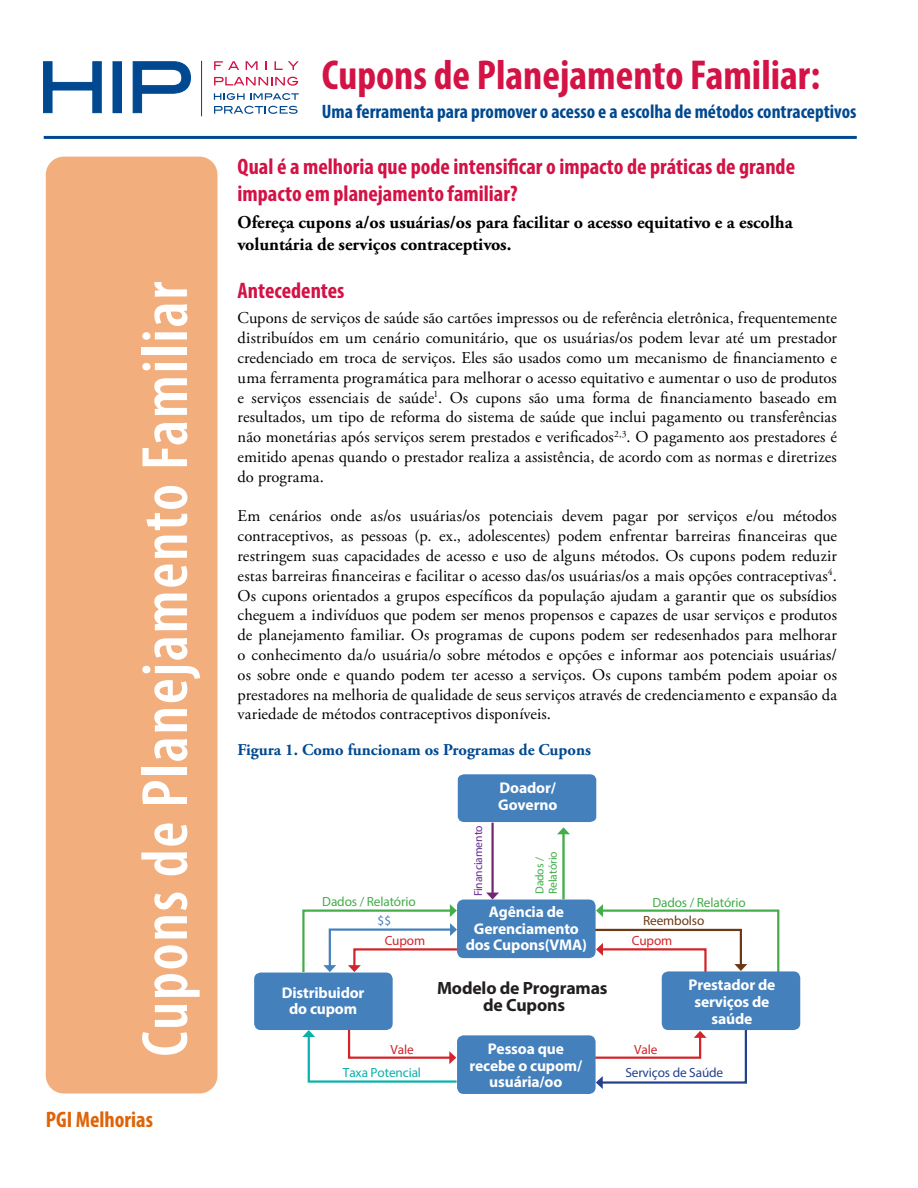
<style>
.page{position:relative;width:918px;height:1188px;background:#fff}
.page>*{position:absolute;margin:0;border:0;box-sizing:border-box;transform-origin:0 0}
.t1{font:600 condensed 66px "Myriad Pro";letter-spacing:.025em;color:#fff}
.t2{font:700 condensed 42px "Myriad Pro";color:#d31245}
.t3{font:700 condensed 22.5px/27px "Myriad Pro";color:#d31245}
.t4{font:700 condensed 22.5px "Myriad Pro";color:#df6308}
.t5{font:700 condensed 19.5px "Myriad Pro";color:#004990}
.t6{font:700 18px/21.6px "Adobe Garamond Pro";color:#000}
.t7{font:700 17.7px/16.6px "Myriad Pro";letter-spacing:-.01em;color:#231f20;text-align:center}
.t8{font:16.5px/19.8px "Adobe Garamond Pro";letter-spacing:.005em;color:#000;text-align:justify}
.t9{font:700 16.5px "Adobe Garamond Pro";color:#004990}
.t10{font:700 15.6px/16.6px "Myriad Pro";letter-spacing:-.01em;color:#fff;text-align:center}
.t11{font:13.35px "Myriad Pro";letter-spacing:-.01em;color:#42ad49}
.t12{font:13.35px "Myriad Pro";letter-spacing:-.01em;color:#d2242a}
.t13{font:13.35px "Myriad Pro";letter-spacing:-.01em;color:#24418f}
.t14{font:13.35px "Myriad Pro";letter-spacing:-.01em;color:#09b1ac}
.t15{font:13.35px "Myriad Pro";letter-spacing:-.01em;color:#6c3916}
.t16{font:13.35px "Myriad Pro";color:#4480bc}
.t17{font:11.7px/13.4px "Myriad Pro";letter-spacing:-.01em;color:#40ad49}
.t18{font:11.7px "Myriad Pro";letter-spacing:-.01em;color:#662d91}
</style>
<div class="page">
<hr style="left:44px;top:136px;width:813px;height:3px;background:#004990">
<div style="left:46px;top:157px;width:171px;height:936px;background:#f2ae7c;border-radius:18px"></div>
<hr style="left:491px;top:823px;width:3px;height:72px;background:#712772">
<svg style="left:486px;top:893px;width:13px;height:7px"></svg>
<hr style="left:562px;top:831px;width:3px;height:68px;background:#42ad49">
<svg style="left:596px;top:1027px;width:151px;height:62px"></svg>
<svg style="left:301px;top:904px;width:160px;height:70px"></svg>
<svg style="left:302px;top:1026px;width:156px;height:57px"></svg>
<svg style="left:589px;top:904px;width:191px;height:78px"></svg>
<div style="left:254px;top:973px;width:139px;height:57px;background:#4480bc;border-radius:7px"></div>
<svg style="left:458px;top:774px;width:138px;height:60px"></svg>
<div style="left:457px;top:1035px;width:139px;height:59px;background:#4480bc;border-radius:7px"></div>
<div style="left:457px;top:900px;width:139px;height:58px;background:#4480bc;border-radius:7px"></div>
<div style="left:662px;top:971px;width:138px;height:59px;background:#4480bc;border-radius:7px"></div>
<hr style="left:201px;top:61px;width:1px;height:55px;background:#004990">
<svg style="left:43px;top:61px;width:59px;height:52px"></svg>
<div style="left:113px;top:62px;width:8px;height:51px;background:#004990"></div>
<div style="left:113px;top:61px;width:9px;height:52px;border:1px solid #004990"></div>
<svg style="left:132px;top:61px;width:59px;height:52px"></svg>
<svg style="left:214px;top:93px;width:85px;height:7px"></svg>
<svg style="left:214px;top:106px;width:84px;height:8px"></svg>
<svg style="left:214px;top:61px;width:25px;height:9px"></svg>
<svg style="left:246px;top:61px;width:12px;height:9px"></svg>
<svg style="left:265px;top:61px;width:2px;height:9px"></svg>
<svg style="left:274px;top:61px;width:25px;height:9px"></svg>
<svg style="left:214px;top:77px;width:84px;height:9px"></svg>
<h1 class="t1" style="left:124px;top:1057px;width:776px;rotate:-90deg">Cupons de Planejamento Familiar</h1>
<h3 class="t4" style="left:46px;top:1105px;width:109px">PGI Melhorias</h3>
<h2 class="t2" style="left:322px;top:49px;width:500px">Cupons de Planejamento Familiar:</h2>
<p class="t5" style="left:322px;top:99px;width:536px">Uma ferramenta para promover o acesso e a escolha de métodos contraceptivos</p>
<h3 class="t3" style="left:238px;top:153px;width:559px">Qual é a melhoria que pode intensificar o impacto de práticas de grande impacto em planejamento familiar?</h3>
<p class="t6" style="left:238px;top:212px;width:557px">Ofereça cupons a/os usuárias/os para facilitar o acesso equitativo e a escolha voluntária de serviços contraceptivos.</p>
<h3 class="t3" style="left:238px;top:277px;width:108px">Antecedentes</h3>
<p class="t8" style="left:238px;top:309px;width:601px">Cupons de serviços de saúde são cartões impressos ou de referência eletrônica, frequentemente distribuídos em um cenário comunitário, que os usuárias/os podem levar até um prestador credenciado em troca de serviços. Eles são usados como um mecanismo de financiamento e uma ferramenta programática para melhorar o acesso equitativo e aumentar o uso de produtos e serviços essenciais de saúde<sup>1</sup>. Os cupons são uma forma de financiamento baseado em resultados, um tipo de reforma do sistema de saúde que inclui pagamento ou transferências não monetárias após serviços serem prestados e verificados<sup>2,3</sup>. O pagamento aos prestadores é emitido apenas quando o prestador realiza a assistência, de acordo com as normas e diretrizes do programa.</p>
<p class="t8" style="left:238px;top:507px;width:601px">Em cenários onde as/os usuárias/os potenciais devem pagar por serviços e/ou métodos contraceptivos, as pessoas (p. ex., adolescentes) podem enfrentar barreiras financeiras que restringem suas capacidades de acesso e uso de alguns métodos. Os cupons podem reduzir estas barreiras financeiras e facilitar o acesso das/os usuárias/os a mais opções contraceptivas<sup>4</sup>.<br>Os cupons orientados a grupos específicos da população ajudam a garantir que os subsídios cheguem a indivíduos que podem ser menos propensos e capazes de usar serviços e produtos de planejamento familiar. Os programas de cupons podem ser redesenhados para melhorar o conhecimento da/o usuária/o sobre métodos e opções e informar aos potenciais usuárias/ os sobre onde e quando podem ter acesso a serviços. Os cupons também podem apoiar os prestadores na melhoria de qualidade de seus serviços através de credenciamento e expansão da variedade de métodos contraceptivos disponíveis.</p>
<p class="t9" style="left:238px;top:740px;width:355px">Figura 1. Como funcionam os Programas de Cupons</p>
<p class="t10" style="left:498px;top:779px;width:61px;text-align:left">Doador/<br>Governo</p>
<p class="t18" style="left:471px;top:896px;width:72px;rotate:-90deg">Financiamento</p>
<p class="t17" style="left:533px;top:894px;width:44px;rotate:-90deg">Dados /<br>Relatório</p>
<p class="t11" style="left:322px;top:893px;width:95px">Dados / Relatório</p>
<p class="t11" style="left:652px;top:894px;width:95px">Dados / Relatório</p>
<p class="t16" style="left:377px;top:912px;width:15px">$ $</p>
<p class="t12" style="left:385px;top:932px;width:42px">Cupom</p>
<p class="t12" style="left:632px;top:932px;width:42px">Cupom</p>
<p class="t10" style="left:466px;top:903px;width:123px">Agência de<br>Gerenciamento dos Cupons(VMA)</p>
<p class="t15" style="left:643px;top:913px;width:63px">Reembolso</p>
<p class="t10" style="left:282px;top:983px;width:84px">Distribuidor do cupom</p>
<p class="t7" style="left:437px;top:979px;width:172px">Modelo de Programas de Cupons</p>
<p class="t10" style="left:689px;top:976px;width:88px">Prestador de serviços de saúde</p>
<p class="t10" style="left:469px;top:1040px;width:114px">Pessoa que recebe o cupom/ usuária/oo</p>
<p class="t12" style="left:391px;top:1041px;width:25px">Vale</p>
<p class="t12" style="left:634px;top:1041px;width:25px">Vale</p>
<p class="t13" style="left:625px;top:1064px;width:99px">Serviços de Saúde</p>
<p class="t14" style="left:343px;top:1064px;width:80px">Taxa Potencial</p>
</div>
